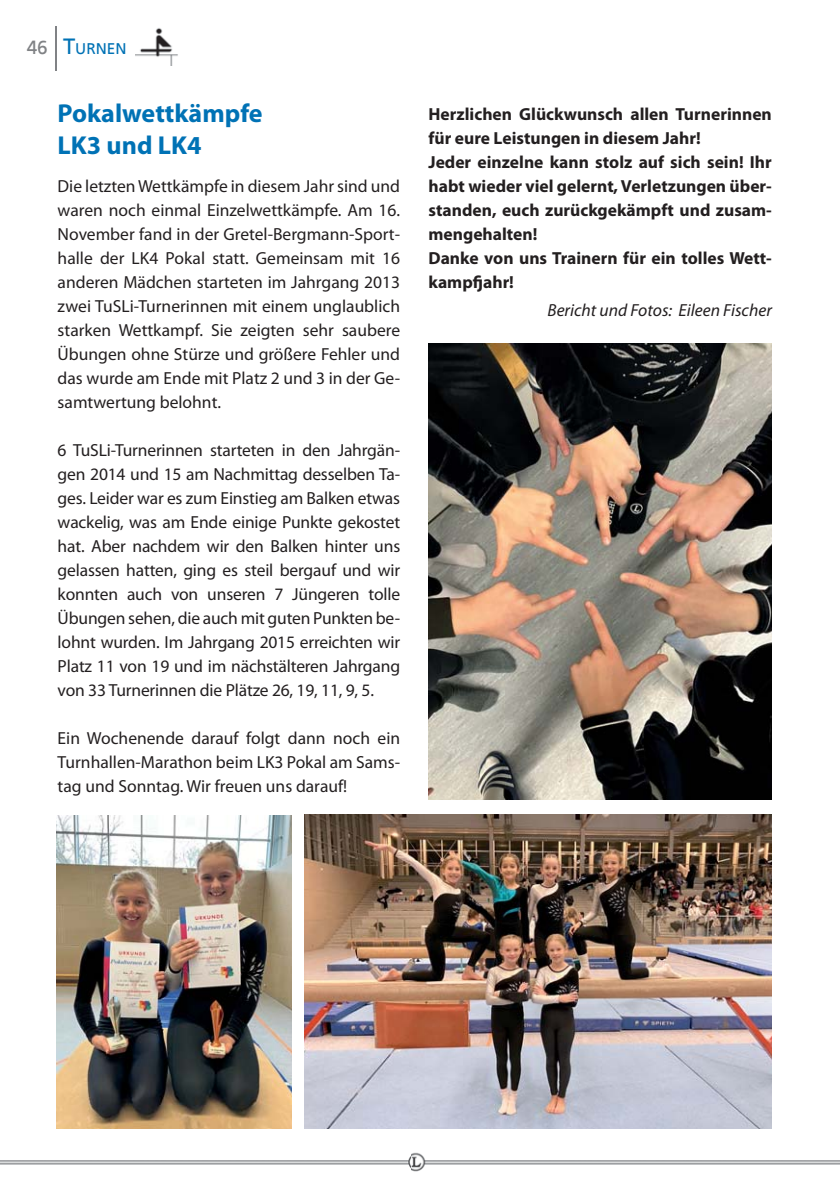
<style>
.page{position:relative;width:840px;height:1191px;background:#fff}
.page>*{position:absolute;margin:0;border:0;box-sizing:border-box;transform-origin:0 0}
.t1{font:700 26px/32px "Myriad Pro";color:#0072b5}
.t2{font:17.6px/24px "Myriad Pro";color:#231f20;text-align:justify}
.t3{font:700 17.6px/24px "Myriad Pro";color:#231f20}
.t4{font:italic 17.6px "Myriad Pro";color:#231f20}
.t5{font:15.4px "Frutiger";color:#0072b5}
.s1{font-size:19px;color:#808285}
.s2{font-size:22px}
</style>
<div class="page">
<img style="left:135px;top:28px;width:43px;height:37px">
<hr style="left:56px;top:26px;width:1px;height:45px;background:#808285">
<img style="left:0;top:1125px;width:839px;height:47px">
<img style="left:57px;top:815px;width:234px;height:313px">
<img style="left:304px;top:814px;width:467px;height:314px">
<img style="left:428px;top:343px;width:343px;height:456px">
<p class="t5" style="left:27px;top:40px;width:101px"><span class="s1">46</span> <span class="s2">T</span>URNEN</p>
<h1 class="t1" style="left:58px;top:99px;width:206px">Pokalwettkämpfe<br>LK3 und LK4</h1>
<p class="t2" style="left:58px;top:176px;width:344px">Die letzten Wettkämpfe in diesem Jahr sind und waren noch einmal Einzelwettkämpfe. Am 16.<br>November fand in der Gretel-Bergmann-Sport&shy;halle der LK4 Pokal statt. Gemeinsam mit 16 anderen Mädchen starteten im Jahrgang 2013 zwei TuSLi-Turnerinnen mit einem unglaublich starken Wettkampf. Sie zeigten sehr saubere Übungen ohne Stürze und größere Fehler und das wurde am Ende mit Platz 2 und 3 in der Ge&shy;samtwertung belohnt.</p>
<p class="t2" style="left:58px;top:440px;width:344px">6 TuSLi-Turnerinnen starteten in den Jahrgän&shy;gen 2014 und 15 am Nachmittag desselben Ta&shy;ges. Leider war es zum Einstieg am Balken etwas wackelig, was am Ende einige Punkte gekostet hat. Aber nachdem wir den Balken hinter uns gelassen hatten, ging es steil bergauf und wir konnten auch von unseren 7 Jüngeren tolle Übungen sehen, die auch mit guten Punkten be&shy;lohnt wurden. Im Jahrgang 2015 erreichten wir Platz 11 von 19 und im nächstälteren Jahrgang von 33 Turnerinnen die Plätze 26, 19, 11, 9, 5.</p>
<p class="t2" style="left:58px;top:728px;width:344px">Ein Wochenende darauf folgt dann noch ein Turnhallen-Marathon beim LK3 Pokal am Sams&shy;tag und Sonntag. Wir freuen uns darauf!</p>
<p class="t3" style="left:428px;top:104px;width:345px">Herzlichen Glückwunsch allen Turnerinnen für eure Leistungen in diesem Jahr!<br>Jeder einzelne kann stolz auf sich sein! Ihr habt wieder viel gelernt, Verletzungen über&shy;standen, euch zurückgekämpft und zusam&shy;mengehalten!<br>Danke von uns Trainern für ein tolles Wett&shy;kampfjahr!</p>
<p class="t4" style="left:547px;top:303px;width:226px">Bericht und Fotos: Eileen Fischer</p>
</div>
